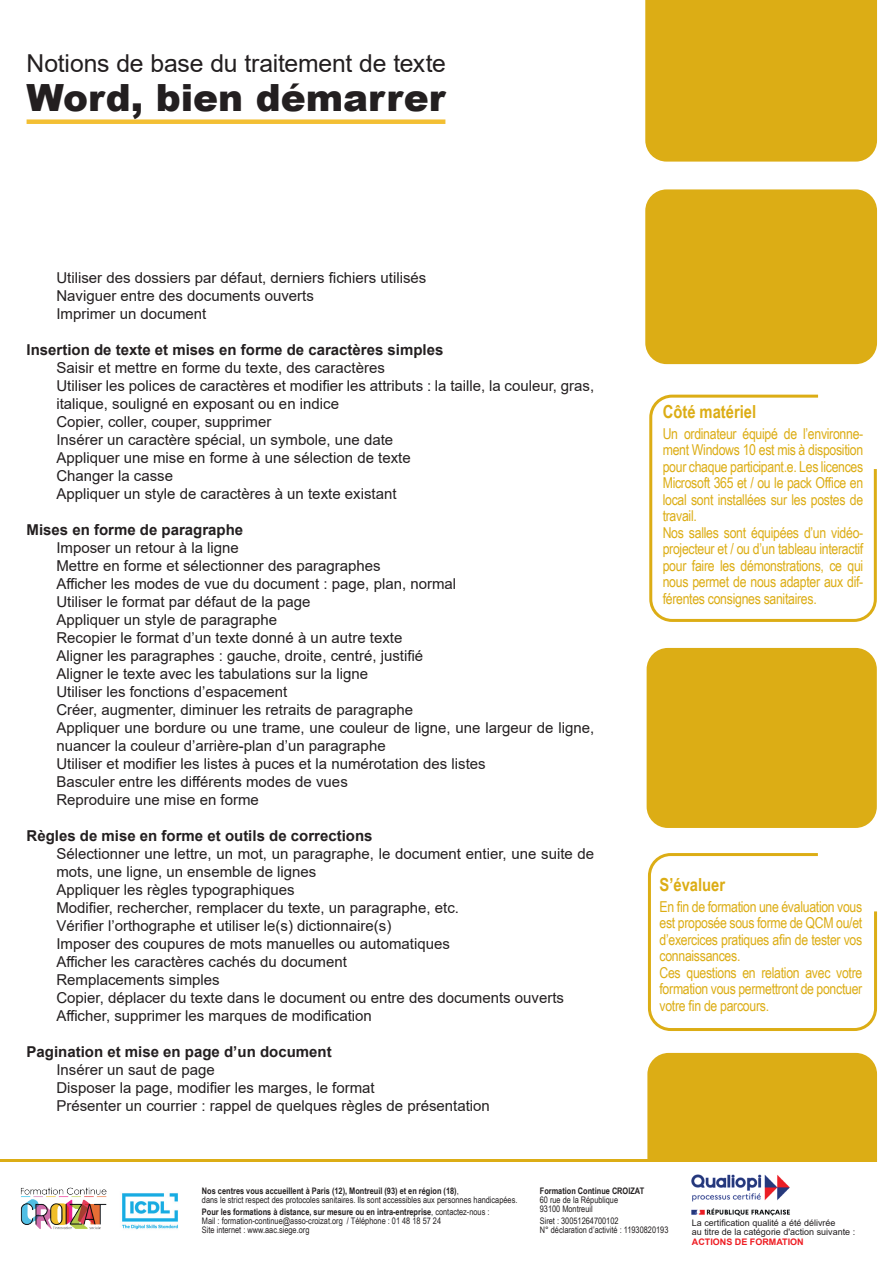
<style>
.page{position:relative;width:893px;height:1263px;background:#fff}
.page>*{position:absolute;margin:0;border:0;box-sizing:border-box;transform-origin:0 0}
.t1{font:900 37.5px "Arial";color:#231f20}
.t2{font:24.75px "Arial";letter-spacing:-.01em;color:#231f20}
.t3{font:700 18px "Arial Narrow";color:#dcad15}
.t4{font:15px/18px "Arial";color:#231f20}
.t5{font:15px/16.5px "Arial Narrow";letter-spacing:-.02em;color:#dcad15}
.t6{font:700 15px "Arial";color:#231f20}
.t7{font:9px/9px "Arial Narrow";color:#231f20}
.t8{font:9px/9px "Arial";color:#231f20}
.t9{font:700 9px "Arial Narrow";color:#231f20}
.t10{font:700 9px "Arial";color:#ee1d23}
.s1{font-weight:700}
</style>
<div class="page">
<img style="left:20px;top:1187px;width:87px;height:42px">
<img style="left:122px;top:1193px;width:56px;height:37px">
<img style="left:691px;top:1174px;width:99px;height:42px">
<hr style="left:0;top:1159px;width:877px;height:3px;background:#dcad15">
<div style="left:647px;top:1053px;width:230px;height:106px;background:#dcad15"></div>
<div style="left:645px;top:0;width:232px;height:162px;background:#dcad15"></div>
<div style="left:645px;top:189px;width:232px;height:175px;background:#dcad15;border-radius:21px"></div>
<div style="left:647px;top:648px;width:230px;height:180px;background:#dcad15;border-radius:21px"></div>
<svg style="left:647px;top:853px;width:231px;height:178px"></svg>
<svg style="left:649px;top:394px;width:228px;height:228px"></svg>
<div style="left:27px;top:119px;width:418px;height:5px;background:#f3bf33"></div>
<h2 class="t2" style="left:27px;top:46px;width:421px">Notions de base du traitement de texte</h2>
<h1 class="t1" style="left:27px;top:71px;width:420px">Word, bien démarrer</h1>
<p class="t4" style="left:56px;top:269px;width:372px">Utiliser des dossiers par défaut, derniers fichiers utilisés<br>Naviguer entre des documents ouverts<br>Imprimer un document</p>
<p class="t6" style="left:27px;top:339px;width:418px">Insertion de texte et mises en forme de caractères simples</p>
<p class="t4" style="left:56px;top:359px;width:539px">Saisir et mettre en forme du texte, des caractères<br>Utiliser les polices de caractères et modifier les attributs : la taille, la couleur, gras, italique, souligné en exposant ou en indice<br>Copier, coller, couper, supprimer<br>Insérer un caractère spécial, un symbole, une date<br>Appliquer une mise en forme à une sélection de texte<br>Changer la casse<br>Appliquer un style de caractères à un texte existant</p>
<p class="t6" style="left:27px;top:519px;width:218px">Mises en forme de paragraphe</p>
<p class="t4" style="left:56px;top:539px;width:539px">Imposer un retour à la ligne<br>Mettre en forme et sélectionner des paragraphes<br>Afficher les modes de vue du document : page, plan, normal<br>Utiliser le format par défaut de la page<br>Appliquer un style de paragraphe<br>Recopier le format d’un texte donné à un autre texte<br>Aligner les paragraphes : gauche, droite, centré, justifié<br>Aligner le texte avec les tabulations sur la ligne<br>Utiliser les fonctions d’espacement<br>Créer, augmenter, diminuer les retraits de paragraphe<br>Appliquer une bordure ou une trame, une couleur de ligne, une largeur de ligne, nuancer la couleur d’arrière-plan d’un paragraphe<br>Utiliser et modifier les listes à puces et la numérotation des listes<br>Basculer entre les différents modes de vues<br>Reproduire une mise en forme</p>
<p class="t6" style="left:27px;top:825px;width:347px">Règles de mise en forme et outils de corrections</p>
<p class="t4" style="left:56px;top:845px;width:539px">Sélectionner une lettre, un mot, un paragraphe, le document entier, une suite de mots, une ligne, un ensemble de lignes<br>Appliquer les règles typographiques<br>Modifier, rechercher, remplacer du texte, un paragraphe, etc.<br>Vérifier l’orthographe et utiliser le(s) dictionnaire(s)<br>Imposer des coupures de mots manuelles ou automatiques<br>Afficher les caractères cachés du document<br>Remplacements simples<br>Copier, déplacer du texte dans le document ou entre des documents ouverts Afficher, supprimer les marques de modification</p>
<p class="t6" style="left:27px;top:1041px;width:307px">Pagination et mise en page d’un document</p>
<p class="t4" style="left:56px;top:1061px;width:435px">Insérer un saut de page<br>Disposer la page, modifier les marges, le format<br>Présenter un courrier : rappel de quelques règles de présentation</p>
<p class="t3" style="left:663px;top:398px;width:95px">Côté matériel</p>
<p class="t5" style="left:663px;top:425px;width:202px">Un ordinateur équipé de l’environne&shy;ment Windows 10 est mis à disposition pour chaque participant.e. Les licences Microsoft 365 et / ou le pack Office en local sont installées sur les postes de travail.<br>Nos salles sont équipées d’un vidéo&shy;projecteur et / ou d’un tableau interactif pour faire les démonstrations, ce qui nous permet de nous adapter aux dif&shy;férentes consignes sanitaires.</p>
<p class="t3" style="left:659px;top:871px;width:67px">S’évaluer</p>
<p class="t5" style="left:659px;top:897px;width:204px">En fin de formation une évaluation vous est proposée sous forme de QCM ou/et d’exercices pratiques afin de tester vos connaissances.<br>Ces questions en relation avec votre formation vous permettront de ponctuer votre fin de parcours.</p>
<p class="t7" style="left:202px;top:1186px;width:317px"><span class="s1">Nos centres vous accueillent à Paris (12), Montreuil (93) et en région (18)</span>,<br>dans le strict respect des protocoles sanitaires. Ils sont accessibles aux personnes handicapées.</p>
<p class="t7" style="left:202px;top:1207px;width:289px"><span class="s1">Pour les formations à distance, sur mesure ou en intra-entreprise</span>, contactez-nous :<br>Mail : formation-continue@asso-croizat.org / Téléphone : 01 48 18 57 24<br>Site internet : www.aac.siege.org</p>
<p class="t9" style="left:540px;top:1184px;width:106px">Formation Continue CROIZAT</p>
<p class="t7" style="left:540px;top:1195px;width:80px">60 rue de la République<br>93100 Montreuil</p>
<p class="t7" style="left:540px;top:1216px;width:130px">Siret : 30051264700102<br>N° déclaration d’activité : 11930820193</p>
<p class="t8" style="left:692px;top:1218px;width:165px">La certification qualité a été délivrée<br>au titre de la catégorie d'action suivante :</p>
<p class="t10" style="left:692px;top:1236px;width:113px">ACTIONS DE FORMATION</p>
</div>
